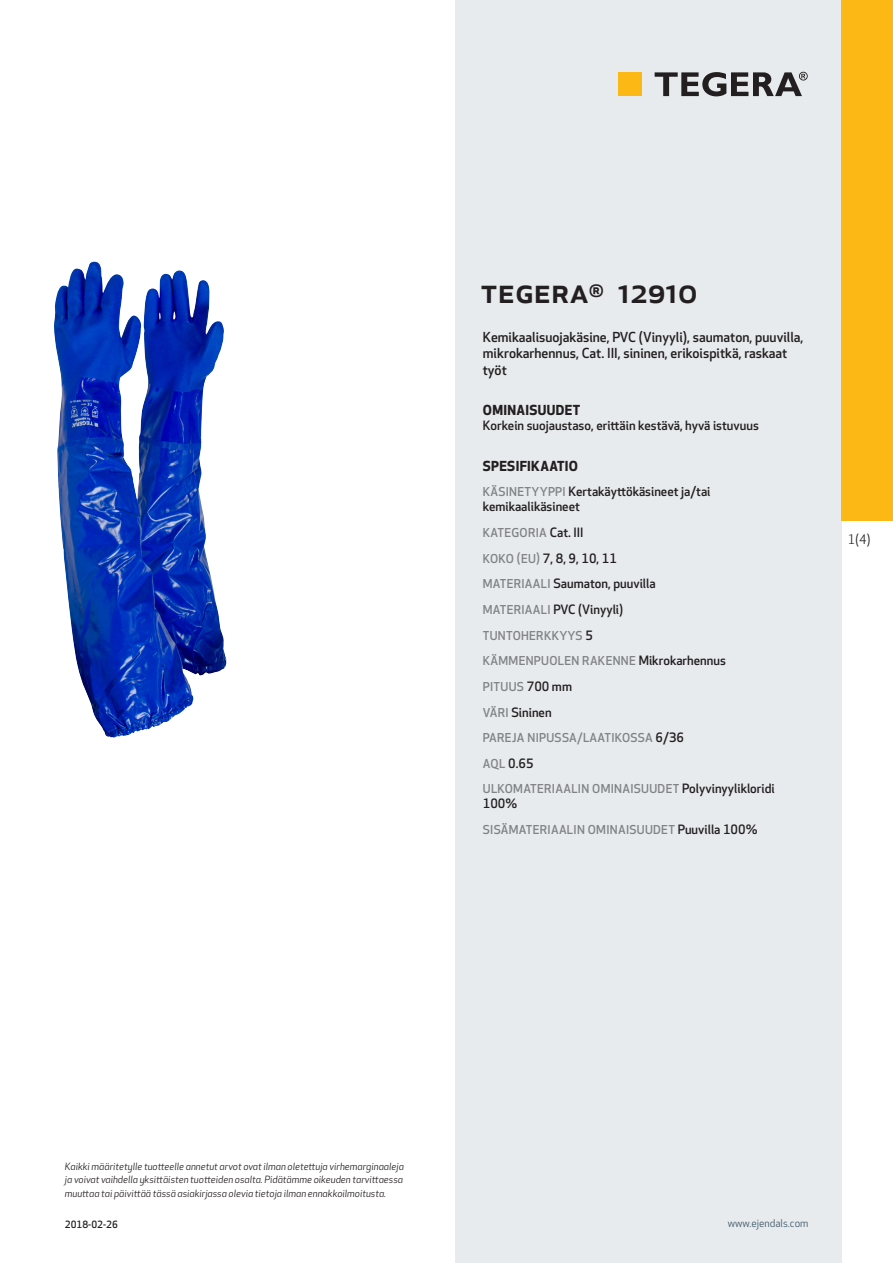
<style>
.page{position:relative;width:893px;height:1263px;background:#fff}
.page>*{position:absolute;margin:0;border:0;box-sizing:border-box;transform-origin:0 0}
.prodname{font:500 34.5px "Apex New";color:#231f20}
.Funktion_body{font:500 13.5px/16.5px "Apex New";color:#231f20}
.Funktion_body-2{font:700 13.5px "Apex New";letter-spacing:.025em;color:#231f20}
.t1{font:12.75px "Apex New";color:#231f20}
.Funktion_body-3{font:500 12.6px/15px "Apex New";color:#231f20}
.Funktion_body-4{font:500 12px "Apex New";letter-spacing:.025em;color:#808285}
.t2{font:10.5px "Apex New";color:#405968}
.t3{font:italic 9.75px/13.5px "Apex New";color:#231f20;text-align:justify}
.Sidfot_datum{font:500 9.75px "Apex New";color:#231f20}
.s1{font-size:12px;color:#808285}
.s2{font-size:12.6px;color:#231f20}
</style>
<div class="page">
<div style="left:455px;top:0;width:387px;height:1263px;background:#e8ebee"></div>
<div style="left:842px;top:0;width:51px;height:520px;background:#fcb814"></div>
<img style="left:54px;top:268px;width:172px;height:470px">
<div style="left:618px;top:72px;width:24px;height:24px;background:#fcb814"></div>
<svg style="left:655px;top:72px;width:153px;height:24px"></svg>
<p class="prodname" style="left:480px;top:267px;width:219px">TEGERA<sup>®</sup> 12910</p>
<p class="Funktion_body" style="left:483px;top:328px;width:322px">Kemikaalisuojakäsine, PVC (Vinyyli), saumaton, puuvilla, mikrokarhennus, Cat. III, sininen, erikoispitkä, raskaat työt</p>
<p class="Funktion_body-2" style="left:483px;top:400px;width:99px">OMINAISUUDET</p>
<p class="Funktion_body-3" style="left:483px;top:418px;width:278px">Korkein suojaustaso, erittäin kestävä, hyvä istuvuus</p>
<p class="Funktion_body-2" style="left:483px;top:456px;width:97px">SPESIFIKAATIO</p>
<p class="Funktion_body-3" style="left:483px;top:484px;width:229px"><span class="s1">KÄSINETYYPPI</span> Kertakäyttökäsineet ja/tai kemikaalikäsineet</p>
<p class="Funktion_body-4" style="left:483px;top:525px;width:102px">KATEGORIA <span class="s2">Cat. III</span></p>
<p class="Funktion_body-3" style="left:483px;top:550px;width:136px"><span class="s1">KOKO (EU)</span> 7, 8, 9, 10, 11</p>
<p class="Funktion_body-3" style="left:483px;top:576px;width:174px"><span class="s1">MATERIAALI</span> Saumaton, puuvilla</p>
<p class="Funktion_body-3" style="left:483px;top:602px;width:142px"><span class="s1">MATERIAALI</span> PVC (Vinyyli)</p>
<p class="Funktion_body-4" style="left:483px;top:627px;width:112px">TUNTOHERKKYYS <span class="s2">5</span></p>
<p class="Funktion_body-4" style="left:483px;top:653px;width:245px">KÄMMENPUOLEN RAKENNE <span class="s2">Mikrokarhennus</span></p>
<p class="Funktion_body-4" style="left:483px;top:678px;width:91px">PITUUS <span class="s2">700 mm</span></p>
<p class="Funktion_body-3" style="left:483px;top:704px;width:70px"><span class="s1">VÄRI</span> Sininen</p>
<p class="Funktion_body-4" style="left:483px;top:730px;width:203px">PAREJA NIPUSSA/LAATIKOSSA <span class="s2">6/36</span></p>
<p class="Funktion_body-3" style="left:483px;top:755px;width:52px"><span class="s1">AQL</span> 0.65</p>
<p class="Funktion_body-4" style="left:483px;top:781px;width:293px">ULKOMATERIAALIN OMINAISUUDET <span class="s2">Polyvinyylikloridi</span></p>
<p class="Funktion_body-3" style="left:483px;top:796px;width:36px">100%</p>
<p class="Funktion_body-4" style="left:483px;top:822px;width:276px">SISÄMATERIAALIN OMINAISUUDET <span class="s2">Puuvilla 100%</span></p>
<p class="t1" style="left:848px;top:531px;width:24px">1(4)</p>
<p class="t3" style="left:65px;top:1159px;width:340px">Kaikki määritetylle tuotteelle annetut arvot ovat ilman oletettuja virhemarginaaleja ja voivat vaihdella yksittäisten tuotteiden osalta. Pidätämme oikeuden tarvittaessa muuttaa tai päivittää tässä asiakirjassa olevia tietoja ilman ennakkoilmoitusta.</p>
<p class="Sidfot_datum" style="left:65px;top:1218px;width:54px">2018-02-26</p>
<p class="t2" style="left:728px;top:1217px;width:82px">www.ejendals.com</p>
</div>
